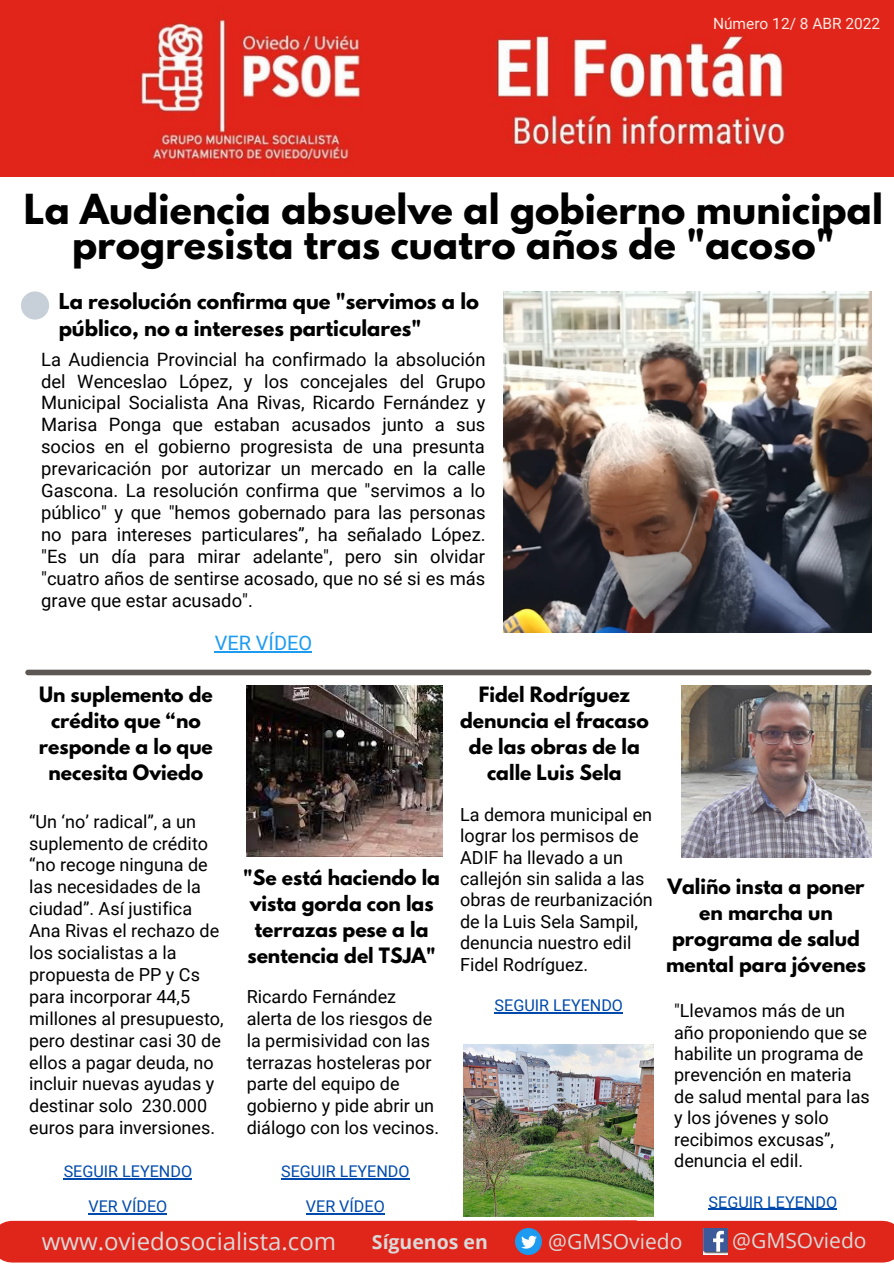
<style>
.page{position:relative;width:894px;height:1264px;background:#fff}
.page>*{position:absolute;margin:0;border:0;box-sizing:border-box;transform-origin:0 0}
.t1{font:700 36.6px/35px "League Spartan";letter-spacing:.005em;color:#000;text-align:center}
.t2{font:24px "Open Sans";color:#d9d9d9}
.t3{font:21px "Open Sans";color:#d9d9d9}
.t4{font:19.95px "Roboto";color:#1d9bf0}
.t5{font:700 19.5px "Open Sans";color:#d9d9d9}
.t6{font:700 19.35px/27px "League Spartan";color:#000}
.t7{font:700 18.75px/26px "League Spartan";color:#000;text-align:center}
.t8{font:18.45px/21.9px "Roboto";color:#000;text-align:justify}
.t9{font:18px/21.9px "Roboto";color:#000}
.t10{font:16.2px "Roboto";color:#004aad}
.t11{font:15.45px "Roboto";color:#fde9e3}
</style>
<div class="page">
<div style="left:12px;top:1220px;width:870px;height:42px;background:#e0251a"></div>
<img style="left:515px;top:1228px;width:26px;height:26px">
<img style="left:703px;top:1228px;width:24px;height:26px">
<svg style="left:53px;top:1220px;width:586px;height:1px"></svg>
<div style="left:28px;top:669px;width:840px;height:6px;background:#5d5753"></div>
<img style="left:0;top:0;width:893px;height:177px">
<img style="left:247px;top:685px;width:195px;height:172px">
<img style="left:464px;top:1044px;width:189px;height:172px">
<div style="left:21px;top:291px;width:28px;height:28px;background:#c7d0d8;border-radius:50%"></div>
<hr style="left:64px;top:1178px;width:128px;height:1px;background:#004aad">
<hr style="left:88px;top:1213px;width:79px;height:1px;background:#004aad">
<hr style="left:215px;top:651px;width:97px;height:1px;background:#1d9bf0">
<img style="left:503px;top:291px;width:368px;height:341px">
<hr style="left:281px;top:1178px;width:128px;height:1px;background:#004aad">
<hr style="left:306px;top:1213px;width:78px;height:1px;background:#004aad">
<hr style="left:494px;top:1012px;width:129px;height:1px;background:#004aad">
<hr style="left:708px;top:1208px;width:128px;height:1px;background:#004aad">
<img style="left:681px;top:685px;width:189px;height:172px">
<p class="t11" style="left:712px;top:15px;width:169px">Número 12/ 8 ABR 2022</p>
<p class="t1" style="left:24px;top:197px;width:860px">La Audiencia absuelve al gobierno municipal progresista tras cuatro años de "acoso"</p>
<p class="t6" style="left:59px;top:290px;width:421px">La resolución confirma que "servimos a lo público, no a intereses particulares"</p>
<p class="t8" style="left:41px;top:348px;width:446px">La Audiencia Provincial ha confirmado la absolución del Wenceslao López, y los concejales del Grupo Municipal Socialista Ana Rivas, Ricardo Fernández y Marisa Ponga que estaban acusados junto a sus socios en el gobierno progresista de una presunta prevaricación por autorizar un mercado en la calle Gascona. La resolución confirma que "servimos a lo público" y que "hemos gobernado para las personas no para intereses particulares”, ha señalado López. "Es un día para mirar adelante", pero sin olvidar "cuatro años de sentirse acosado, que no sé si es más grave que estar acusado".</p>
<p class="t4" style="left:215px;top:631px;width:99px">VER VÍDEO</p>
<p class="t7" style="left:39px;top:683px;width:175px">Un suplemento de crédito que “no responde a lo que necesita Oviedo</p>
<p class="t9" style="left:29px;top:810px;width:196px">“Un ‘no’ radical”, a un suplemento de crédito “no recoge ninguna de las necesidades de la ciudad”. Así justifica<br>Ana Rivas el rechazo de los socialistas a la propuesta de PP y Cs para incorporar 44,5 millones al presupuesto, pero destinar casi 30 de ellos a pagar deuda, no incluir nuevas ayudas y destinar solo 230.000 euros para inversiones.</p>
<p class="t10" style="left:64px;top:1161px;width:130px">SEGUIR LEYENDO</p>
<p class="t10" style="left:88px;top:1196px;width:80px">VER VÍDEO</p>
<p class="t7" style="left:243px;top:866px;width:198px">"Se está haciendo la vista gorda con las terrazas pese a la sentencia del TSJA"</p>
<p class="t9" style="left:247px;top:985px;width:194px">Ricardo Fernández alerta de los riesgos de la permisividad con las terrazas hosteleras por parte del equipo de gobierno y pide abrir un diálogo con los vecinos.</p>
<p class="t10" style="left:281px;top:1161px;width:130px">SEGUIR LEYENDO</p>
<p class="t10" style="left:306px;top:1196px;width:80px">VER VÍDEO</p>
<p class="t7" style="left:460px;top:683px;width:190px">Fidel Rodríguez denuncia el fracaso de las obras de la calle Luis Sela</p>
<p class="t9" style="left:460px;top:803px;width:194px;line-height:21.5px">La demora municipal en lograr los permisos de<br>ADIF ha llevado a un callejón sin salida a las obras de reurbanización de la Luis Sela Sampil, denuncia nuestro edil<br>Fidel Rodríguez.</p>
<p class="t10" style="left:494px;top:996px;width:130px">SEGUIR LEYENDO</p>
<p class="t7" style="left:666px;top:875px;width:201px">Valiño insta a poner en marcha un programa de salud mental para jóvenes</p>
<p class="t9" style="left:674px;top:1000px;width:197px;line-height:21.5px">"Llevamos más de un año proponiendo que se habilite un programa de prevención en materia de salud mental para las y los jóvenes y solo recibimos excusas”, denuncia el edil.</p>
<p class="t10" style="left:708px;top:1192px;width:130px">SEGUIR LEYENDO</p>
<p class="t2" style="left:42px;top:1224px;width:296px">www.oviedosocialista.com</p>
<p class="t5" style="left:372px;top:1228px;width:117px">Síguenos en</p>
<p class="t3" style="left:548px;top:1226px;width:135px">@GMSOviedo</p>
<p class="t3" style="left:732px;top:1225px;width:136px">@GMSOviedo</p>
</div>
